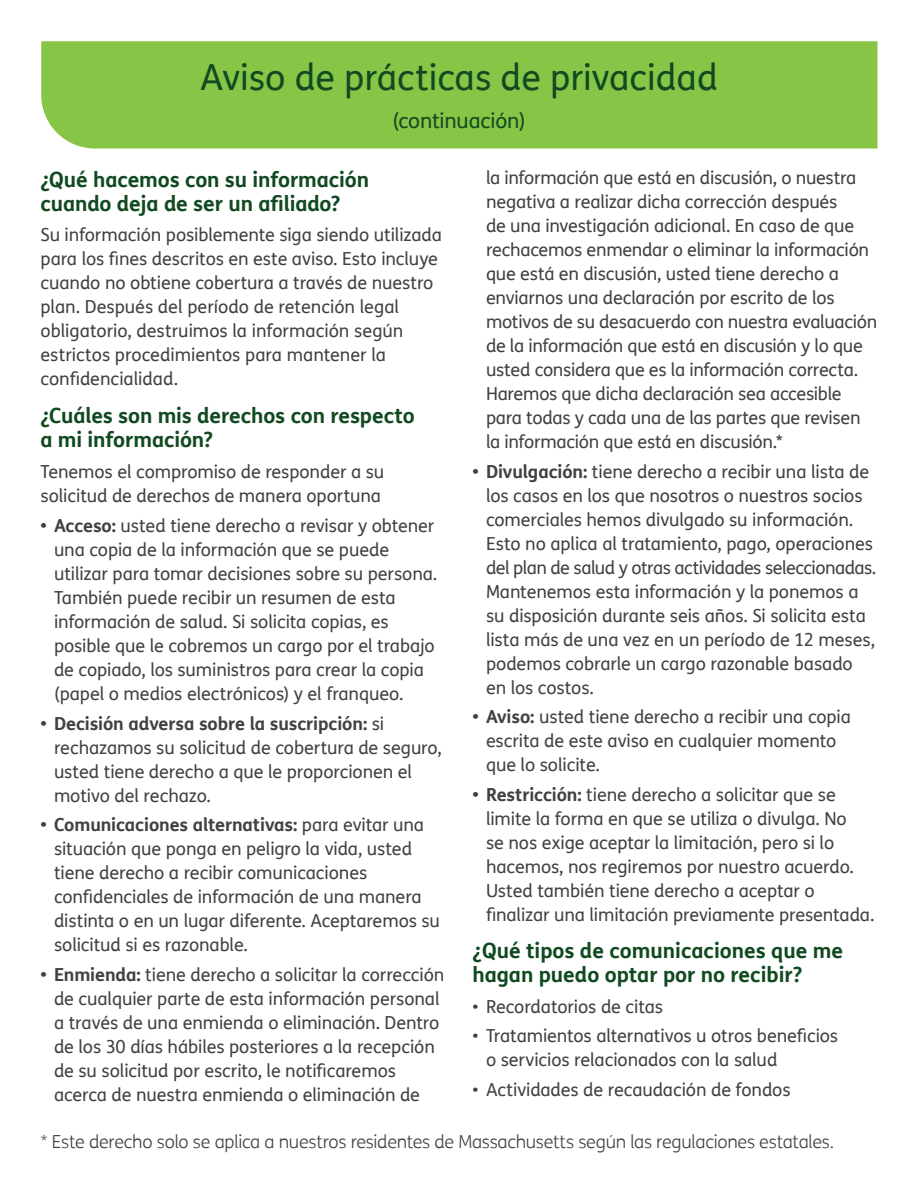
<style>
.page{position:relative;width:918px;height:1188px;background:#fff}
.page>*{position:absolute;margin:0;border:0;box-sizing:border-box;transform-origin:0 0}
.t1{font:36px "FS Humana";color:#114a21}
.Subtittle{font:700 21px/24px "FS Humana";letter-spacing:-.005em;color:#114a21}
.t2{font:21px "FS Humana";letter-spacing:-.005em;color:#114a21}
.t3{font:18px/24px "FS Humana";letter-spacing:-.01em;color:#414042}
.t4{font:300 18px "FS Humana";letter-spacing:-.015em;color:#414042}
.s1{font-weight:700}
</style>
<div class="page">
<div style="left:41px;top:41px;width:837px;height:107px;background:#87c546"></div>
<p class="t1" style="left:200px;top:53px;width:519px">Aviso de prácticas de privacidad</p>
<p class="t2" style="left:392px;top:106px;width:135px">(continuación)</p>
<p class="Subtittle" style="left:40px;top:166px;width:330px">¿Qué hacemos con su información cuando deja de ser un afiliado?</p>
<p class="t3" style="left:40px;top:223px;width:403px">Su información posiblemente siga siendo utilizada para los fines descritos en este aviso. Esto incluye cuando no obtiene cobertura a través de nuestro plan. Después del período de retención legal obligatorio, destruimos la información según estrictos procedimientos para mantener la confidencialidad.</p>
<p class="Subtittle" style="left:40px;top:402px;width:376px">¿Cuáles son mis derechos con respecto a mi información?</p>
<p class="t3" style="left:40px;top:459px;width:345px">Tenemos el compromiso de responder a su solicitud de derechos de manera oportuna</p>
<p class="t3" style="left:54px;top:514px;width:385px;text-indent:-14px"><span class="s1">• Acceso:</span> usted tiene derecho a revisar y obtener una copia de la información que se puede utilizar para tomar decisiones sobre su persona.<br>También puede recibir un resumen de esta información de salud. Si solicita copias, es posible que le cobremos un cargo por el trabajo de copiado, los suministros para crear la copia (papel o medios electrónicos) y el franqueo.</p>
<p class="t3" style="left:54px;top:711px;width:389px;text-indent:-14px"><span class="s1">• Decisión adversa sobre la suscripción:</span> si rechazamos su solicitud de cobertura de seguro, usted tiene derecho a que le proporcionen el motivo del rechazo.</p>
<p class="t3" style="left:54px;top:812px;width:388px;text-indent:-14px"><span class="s1">• Comunicaciones alternativas:</span> para evitar una situación que ponga en peligro la vida, usted tiene derecho a recibir comunicaciones confidenciales de información de una manera distinta o en un lugar diferente. Aceptaremos su solicitud si es razonable.</p>
<p class="t3" style="left:54px;top:962px;width:392px;text-indent:-14px"><span class="s1">• Enmienda:</span> tiene derecho a solicitar la corrección de cualquier parte de esta información personal a través de una enmienda o eliminación. Dentro de los 30 días hábiles posteriores a la recepción de su solicitud por escrito, le notificaremos acerca de nuestra enmienda o eliminación de</p>
<p class="t3" style="left:486px;top:166px;width:393px">la información que está en discusión, o nuestra negativa a realizar dicha corrección después<br>de una investigación adicional. En caso de que rechacemos enmendar o eliminar la información que está en discusión, usted tiene derecho a enviarnos una declaración por escrito de los motivos de su desacuerdo con nuestra evaluación de la información que está en discusión y lo que usted considera que es la información correcta.<br>Haremos que dicha declaración sea accesible para todas y cada una de las partes que revisen la información que está en discusión.*</p>
<p class="t3" style="left:486px;top:459px;width:392px;text-indent:-14px"><span class="s1">• Divulgación:</span> tiene derecho a recibir una lista de los casos en los que nosotros o nuestros socios comerciales hemos divulgado su información.<br>Esto no aplica al tratamiento, pago, operaciones del plan de salud y otras actividades seleccionadas.<br>Mantenemos esta información y la ponemos a su disposición durante seis años. Si solicita esta lista más de una vez en un período de 12 meses, podemos cobrarle un cargo razonable basado en los costos.</p>
<p class="t3" style="left:486px;top:704px;width:367px;text-indent:-14px"><span class="s1">• Aviso:</span> usted tiene derecho a recibir una copia escrita de este aviso en cualquier momento que lo solicite.</p>
<p class="t3" style="left:486px;top:782px;width:390px;text-indent:-14px"><span class="s1">• Restricción:</span> tiene derecho a solicitar que se limite la forma en que se utiliza o divulga. No<br>se nos exige aceptar la limitación, pero si lo hacemos, nos regiremos por nuestro acuerdo.<br>Usted también tiene derecho a aceptar o finalizar una limitación previamente presentada.</p>
<p class="Subtittle" style="left:472px;top:938px;width:372px">¿Qué tipos de comunicaciones que me hagan puedo optar por no recibir?</p>
<p class="t3" style="left:472px;top:994px;width:192px">• Recordatorios de citas</p>
<p class="t3" style="left:486px;top:1024px;width:354px;text-indent:-14px">• Tratamientos alternativos u otros beneficios o servicios relacionados con la salud</p>
<p class="t3" style="left:472px;top:1077px;width:320px">• Actividades de recaudación de fondos</p>
<p class="t4" style="left:40px;top:1129px;width:795px">* Este derecho solo se aplica a nuestros residentes de Massachusetts según las regulaciones estatales.</p>
</div>
